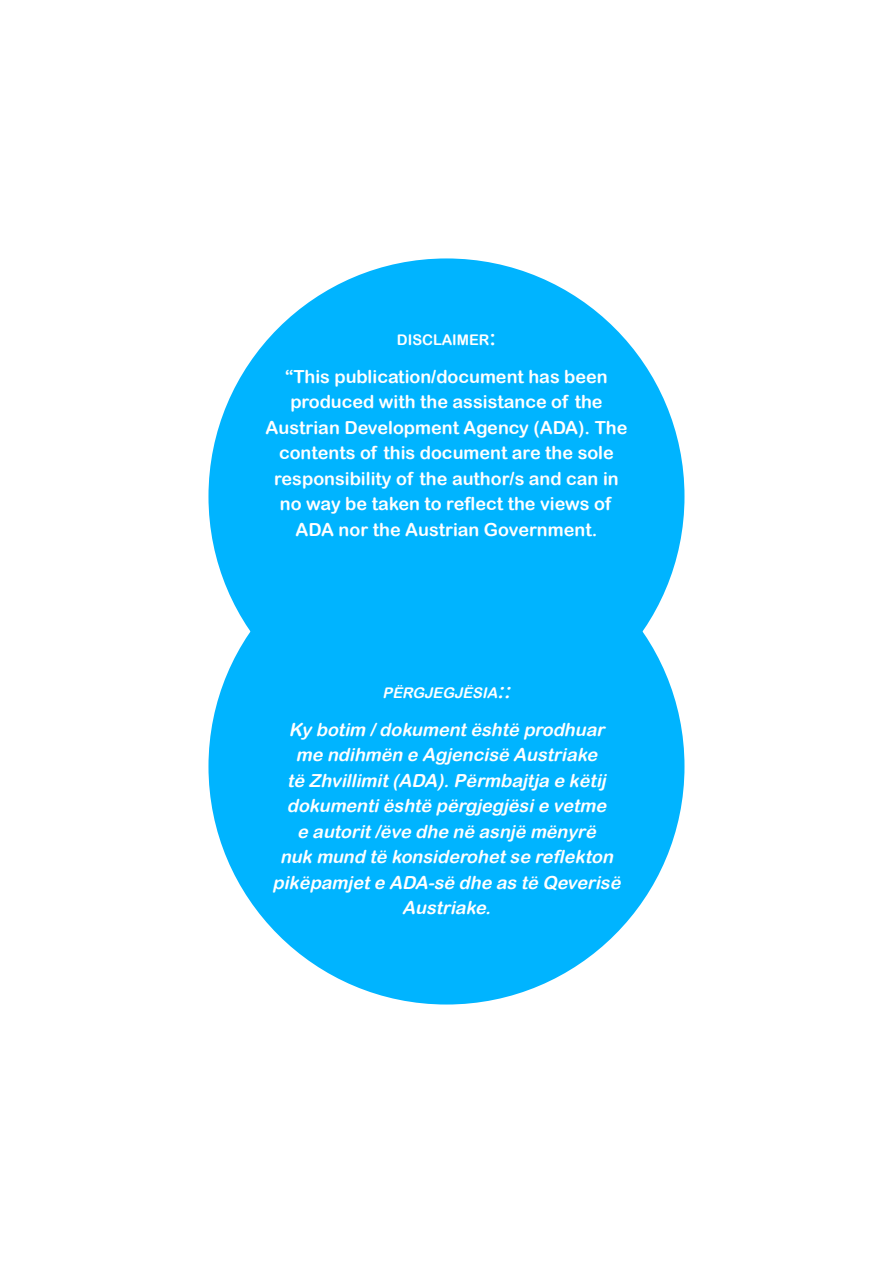
<style>
.page{position:relative;width:893px;height:1263px;background:#fff}
.page>*{position:absolute;margin:0;border:0;box-sizing:border-box;transform-origin:0 0}
.t1{font:italic 18px/25.5px "Arial Rounded MT Bold";color:#fff;text-align:center}
.t2{font:18px/25.5px "Arial Rounded MT Bold";color:#fff;text-align:center}
.t3{font:italic 14.7px "Arial Rounded MT Bold";color:#fff}
.t4{font:14.7px "Arial Rounded MT Bold";color:#fff}
.s1{font-size:21px}
</style>
<div class="page">
<div style="left:208px;top:258px;width:476px;height:476px;background:#00b4ff;border-radius:50%"></div>
<div style="left:208px;top:528px;width:476px;height:476px;background:#00b4ff;border-radius:50%"></div>
<p class="t4" style="left:397px;top:331px;width:101px">DISCLAIMER<span class="s1">:</span></p>
<p class="t2" style="left:266px;top:363px;width:363px">“This publication/document has been produced with the assistance of the Austrian Development Agency (ADA). The contents of this document are the sole responsibility of the author/s and can in no way be taken to reflect the views of ADA nor the Austrian Government.</p>
<p class="t3" style="left:383px;top:684px;width:135px">PËRGJEGJËSIA<span class="s1">::</span></p>
<p class="t1" style="left:273px;top:716px;width:354px">Ky botim /dokumentështë prodhuar me ndihmën e Agjencisë Austriake<br>të Zhvillimit(ADA).Përmbajtja e këtij dokumentiështë përgjegjësie vetme<br>e autorit/ëve dhe në asnjë mënyrë<br>nuk mund të konsiderohetse reflekton pikëpamjete ADA-së dhe as të Qeverisë Austriake.</p>
</div>
